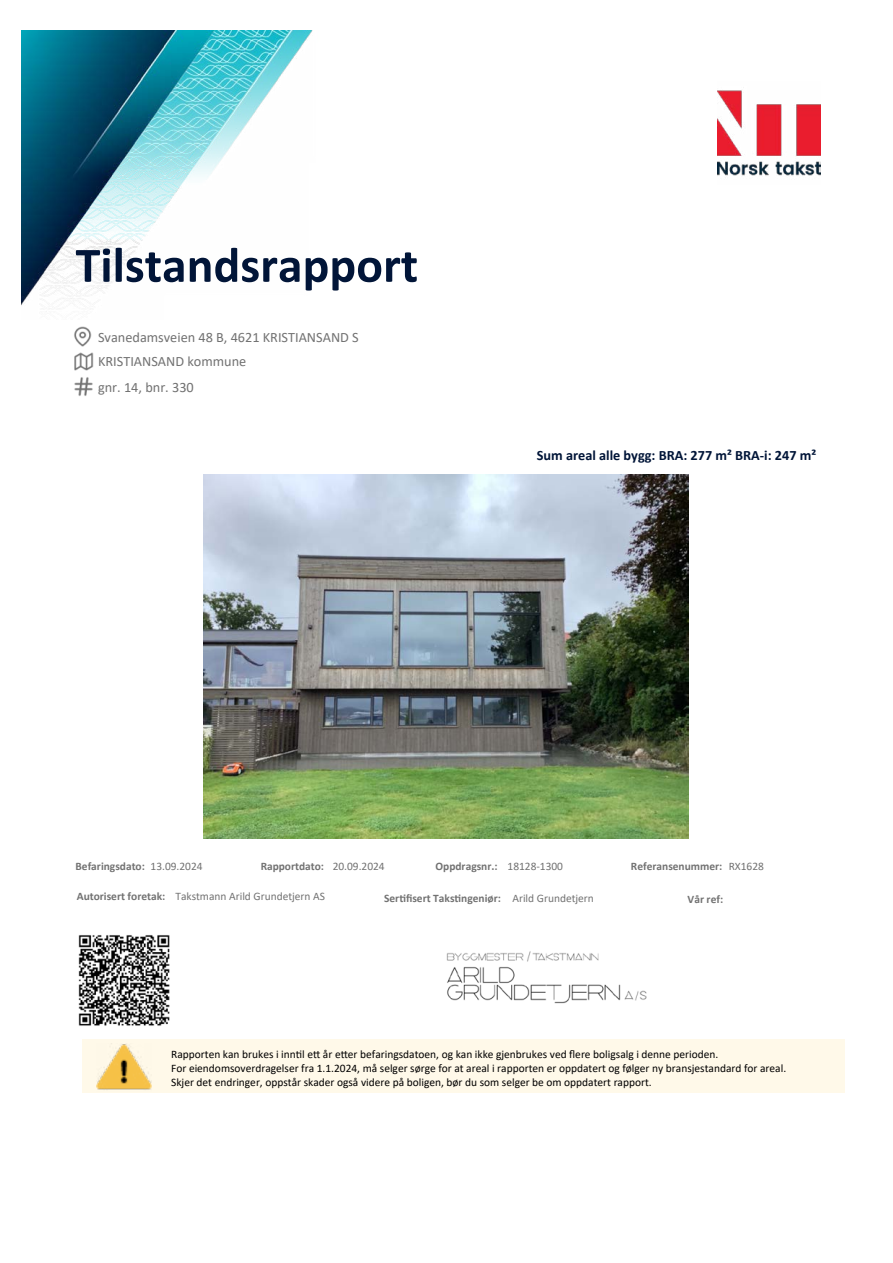
<style>
.page{position:relative;width:893px;height:1263px;background:#fff}
.page>*{position:absolute;margin:0;border:0;box-sizing:border-box;transform-origin:0 0}
.t1{font:700 49.95px "Calibri";color:#011538}
.t2{font:14.25px "Calibri";color:#727272}
.t3{font:700 14.25px "Calibri";color:#011538}
.t4{font:11.4px/14px "Calibri";color:#000}
.t5{font:700 11.4px "Calibri";color:#727272}
.t6{font:11.4px "Calibri";color:#727272}
.s1{font-weight:400}
.s2{font-weight:700}
</style>
<div class="page">
<img style="left:21px;top:30px;width:292px;height:282px">
<img style="left:74px;top:352px;width:19px;height:18px">
<img style="left:74px;top:377px;width:19px;height:19px">
<img style="left:74px;top:326px;width:18px;height:20px">
<img style="left:718px;top:90px;width:103px;height:86px">
<img style="left:78px;top:935px;width:92px;height:91px">
<img style="left:203px;top:474px;width:486px;height:364px">
<img style="left:446px;top:951px;width:201px;height:53px">
<div style="left:82px;top:1039px;width:763px;height:53px;background:#fff9e9"></div>
<img style="left:96px;top:1043px;width:56px;height:47px">
<h1 class="t1" style="left:76px;top:230px;width:344px">Tilstandsrapport</h1>
<p class="t2" style="left:98px;top:327px;width:262px">Svanedamsveien 48 B, 4621 KRISTIANSAND S</p>
<p class="t2" style="left:98px;top:377px;width:97px">gnr. 14, bnr. 330</p>
<p class="t2" style="left:98px;top:352px;width:150px">KRISTIANSAND kommune</p>
<p class="t3" style="left:537px;top:445px;width:281px">Sum areal alle bygg: BRA: 277 m² BRA-i: 247 m²</p>
<p class="t5" style="left:76px;top:858px;width:129px">Befaringsdato: <span class="s1">13.09.2024</span></p>
<p class="t5" style="left:261px;top:858px;width:126px">Rapportdato: <span class="s1">20.09.2024</span></p>
<p class="t5" style="left:436px;top:858px;width:129px">Oppdragsnr.: <span class="s1">18128-1300</span></p>
<p class="t6" style="left:77px;top:888px;width:250px"><span class="s2">Autorisert foretak:</span> Takstmann Arild Grundetjern AS</p>
<p class="t5" style="left:384px;top:890px;width:211px">Ser琀椀昀椀sert Taks琀椀ngeniør: <span class="s1">Arild Grundetjern</span></p>
<p class="t5" style="left:631px;top:858px;width:134px">Referansenummer: <span class="s1">RX1628</span></p>
<p class="t5" style="left:688px;top:891px;width:37px">Vår ref:</p>
<p class="t4" style="left:171px;top:1047px;width:617px">Rapporten kan brukes i inn琀椀l e琀琀 år e琀琀er befaringsdatoen, og kan ikke gjenbrukes ved 昀氀ere boligsalg i denne perioden.<br>For eiendomsoverdragelser fra 1.1.2024, må selger sørge for at areal i rapporten er oppdatert og følger ny bransjestandard for areal.<br>Skjer det endringer, oppstår skader også videre på boligen, bør du som selger be om oppdatert rapport.</p>
</div>
